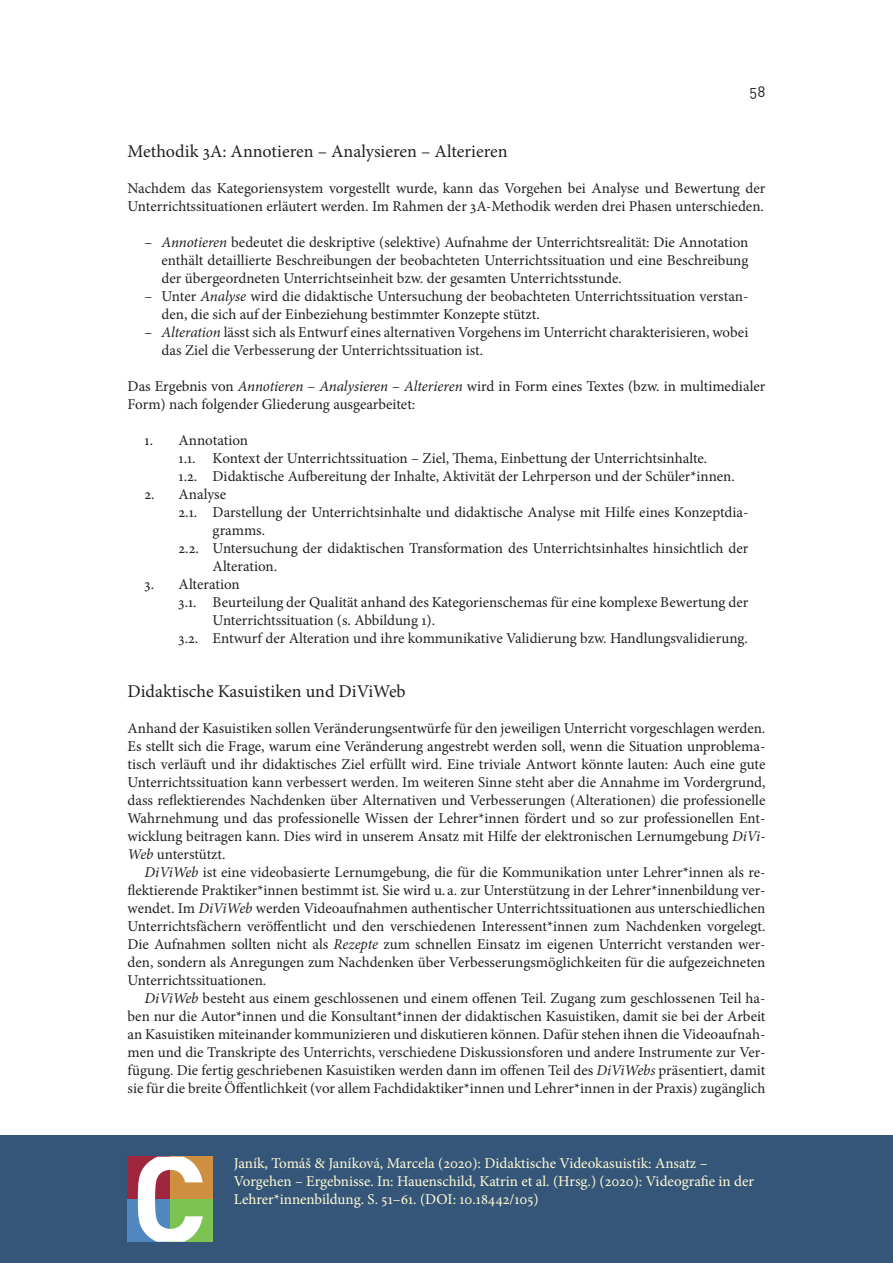
<style>
.page{position:relative;width:893px;height:1263px;background:#fff}
.page>*{position:absolute;margin:0;border:0;box-sizing:border-box;transform-origin:0 0}
.Überschrift_3{font:18px "Minion Pro";color:#231f20}
.Standard__nachfolgen{font:15px/18px "Minion Pro";color:#231f20;text-align:justify}
.Listenabsatz__sortie{font:15px/18px "Minion Pro";color:#231f20}
.Listenabsatz{font:15px/18px "Minion Pro";color:#231f20}
.t1{font:15px/18px "Minion Pro";color:#fffbd6}
.t2{font:15px "DIN Pro";color:#231f20}
.s1{font-style:italic}
</style>
<div class="page">
<div style="left:0;top:1135px;width:893px;height:128px;background:#365679"></div>
<div style="left:170px;top:1199px;width:43px;height:43px;background:#7cc352"></div>
<div style="left:170px;top:1157px;width:43px;height:42px;background:#ce8f40"></div>
<div style="left:128px;top:1199px;width:42px;height:43px;background:#5187bf"></div>
<div style="left:128px;top:1157px;width:42px;height:42px;background:#9f263d"></div>
<svg style="left:138px;top:1157px;width:65px;height:85px"></svg>
<p class="t2" style="left:750px;top:79px;width:17px">58</p>
<p class="Überschrift_3" style="left:128px;top:139px;width:382px">Methodik 3A: Annotieren – Analysieren – Alterieren</p>
<p class="Standard__nachfolgen" style="left:128px;top:179px;width:639px">Nachdem das Kategoriensystem vorgestellt wurde, kann das Vorgehen bei Analyse und Bewertung der<br>Unterrichtssituationen erläutert werden. Im Rahmen der 3A-Methodik werden drei Phasen unterschieden.</p>
<p class="Listenabsatz" style="left:162px;top:233px;width:588px;text-align:justify;text-indent:-17px">– <span class="s1">Annotieren</span> bedeutet die deskriptive (selektive) Aufnahme der Unterrichtsrealität: Die Annotation enthält detaillierte Beschreibungen der beobachteten Unterrichtssituation und eine Beschreibung der übergeordneten Unterrichtseinheit bzw. der gesamten Unterrichtsstunde.</p>
<p class="Listenabsatz" style="left:162px;top:287px;width:588px;text-indent:-17px">– Unter <span class="s1">Analyse</span> wird die didaktische Untersuchung der beobachteten Unterrichtssituation verstan&shy;den, die sich auf der Einbeziehung bestimmter Konzepte stützt.</p>
<p class="Listenabsatz" style="left:162px;top:323px;width:588px;text-indent:-17px">– <span class="s1">Alteration</span> lässt sich als Entwurf eines alternativen Vorgehens im Unterricht charakterisieren, wobei das Ziel die Verbesserung der Unterrichtssituation ist.</p>
<p class="Standard__nachfolgen" style="left:128px;top:377px;width:639px">Das Ergebnis von <span class="s1">Annotieren</span> – <span class="s1">Analysieren</span> – <span class="s1">Alterieren</span> wird in Form eines Textes (bzw. in multimedialer<br>Form) nach folgender Gliederung ausgearbeitet:</p>
<p class="Listenabsatz__sortie" style="left:145px;top:431px;width:105px">1. Annotation</p>
<p class="Listenabsatz__sortie" style="left:179px;top:449px;width:530px">1.1. Kontext der Unterrichtssituation – Ziel, Thema, Einbettung der Unterrichtsinhalte.</p>
<p class="Listenabsatz__sortie" style="left:179px;top:467px;width:558px">1.2. Didaktische Aufbereitung der Inhalte, Aktivität der Lehrperson und der Schüler*innen.</p>
<p class="Listenabsatz__sortie" style="left:145px;top:485px;width:83px">2. Analyse</p>
<p class="Listenabsatz__sortie" style="left:213px;top:503px;width:537px;text-indent:-34px">2.1. Darstellung der Unterrichtsinhalte und didaktische Analyse mit Hilfe eines Konzeptdia&shy;gramms.</p>
<p class="Listenabsatz__sortie" style="left:213px;top:539px;width:537px;text-indent:-34px">2.2. Untersuchung der didaktischen Transformation des Unterrichtsinhaltes hinsichtlich der<br>Alteration.</p>
<p class="Listenabsatz__sortie" style="left:145px;top:575px;width:97px">3. Alteration</p>
<p class="Listenabsatz__sortie" style="left:213px;top:593px;width:537px;text-indent:-34px">3.1. Beurteilung der Qualität anhand des Kategorienschemas für eine komplexe Bewertung der<br>Unterrichtssituation (s. Abbildung 1).</p>
<p class="Listenabsatz__sortie" style="left:179px;top:629px;width:571px">3.2. Entwurf der Alteration und ihre kommunikative Validierung bzw. Handlungsvalidierung.</p>
<p class="Überschrift_3" style="left:128px;top:679px;width:280px">Didaktische Kasuistiken und DiViWeb</p>
<p class="Standard__nachfolgen" style="left:128px;top:719px;width:639px">Anhand der Kasuistiken sollen Veränderungsentwürfe für den jeweiligen Unterricht vorgeschlagen werden.<br>Es stellt sich die Frage, warum eine Veränderung angestrebt werden soll, wenn die Situation unproblema&shy;tisch verläuft und ihr didaktisches Ziel erfüllt wird. Eine triviale Antwort könnte lauten: Auch eine gute Unterrichtssituation kann verbessert werden. Im weiteren Sinne steht aber die Annahme im Vordergrund, dass reflektierendes Nachdenken über Alternativen und Verbesserungen (Alterationen) die professionelle Wahrnehmung und das professionelle Wissen der Lehrer*innen fördert und so zur professionellen Ent&shy;wicklung beitragen kann. Dies wird in unserem Ansatz mit Hilfe der elektronischen Lernumgebung <span class="s1">DiVi-Web</span> unterstützt.</p>
<p class="Standard__nachfolgen" style="left:128px;top:863px;width:639px;text-indent:17px"><span class="s1">DiViWeb</span> ist eine videobasierte Lernumgebung, die für die Kommunikation unter Lehrer*innen als re&shy;flektierende Praktiker*innen bestimmt ist. Sie wird u. a. zur Unterstützung in der Lehrer*innenbildung ver&shy;wendet. Im <span class="s1">DiViWeb</span> werden Videoaufnahmen authentischer Unterrichtssituationen aus unterschiedlichen Unterrichtsfächern veröffentlicht und den verschiedenen Interessent*innen zum Nachdenken vorgelegt.<br>Die Aufnahmen sollten nicht als <span class="s1">Rezepte</span> zum schnellen Einsatz im eigenen Unterricht verstanden wer&shy;den, sondern als Anregungen zum Nachdenken über Verbesserungsmöglichkeiten für die aufgezeichneten Unterrichtssituationen.</p>
<p class="Standard__nachfolgen" style="left:128px;top:989px;width:639px;text-indent:17px"><span class="s1">DiViWeb</span> besteht aus einem geschlossenen und einem offenen Teil. Zugang zum geschlossenen Teil ha&shy;ben nur die Autor*innen und die Konsultant*innen der didaktischen Kasuistiken, damit sie bei der Arbeit an Kasuistiken miteinander kommunizieren und diskutieren können. Dafür stehen ihnen die Videoaufnah&shy;men und die Transkripte des Unterrichts, verschiedene Diskussionsforen und andere Instrumente zur Ver&shy;fügung. Die fertig geschriebenen Kasuistiken werden dann im offenen Teil des <span class="s1">DiViWebs</span> präsentiert, damit sie für die breite Öffentlichkeit (vor allem Fachdidaktiker*innen und Lehrer*innen in der Praxis) zugänglich</p>
<p class="t1" style="left:234px;top:1154px;width:522px">Janík, Tomáš &amp; Janíková, Marcela (2020): Didaktische Videokasuistik: Ansatz –<br>Vorgehen – Ergebnisse. In: Hauenschild, Katrin et al. (Hrsg.) (2020): Videografie in der<br>Lehrer*innenbildung. S. 51–61. (DOI: 10.18442/105)</p>
</div>
